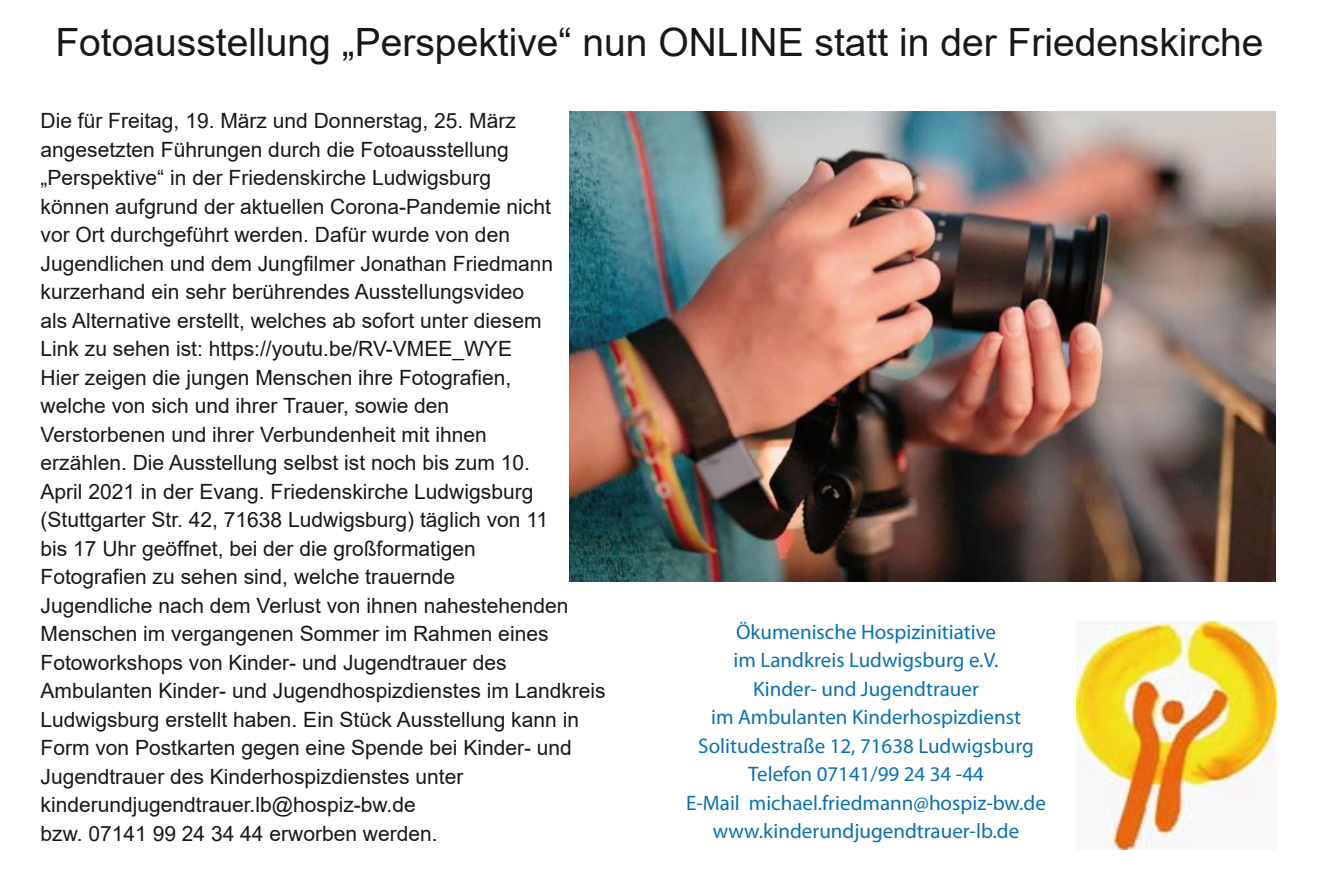
<style>
.page{position:relative;width:1319px;height:893px;background:#fff}
.page>*{position:absolute;margin:0;border:0;box-sizing:border-box;transform-origin:0 0}
.t1{font:39px "Arial";color:#1a171b}
.t2{font:21px/28.5px "Arial";color:#1a171b}
.t3{font:21px/28.5px "Myriad Pro";color:#0a71b4;text-align:center}
</style>
<div class="page">
<img style="left:1076px;top:622px;width:200px;height:227px">
<img style="left:569px;top:111px;width:706px;height:470px">
<h1 class="t1" style="left:55px;top:16px;width:1209px">Fotoausstellung „Perspektive“ nun ONLINE statt in der Friedenskirche</h1>
<p class="t2" style="left:40px;top:107px;width:566px">Die für Freitag, 19. März und Donnerstag, 25. März angesetzten Führungen durch die Fotoausstellung „Perspektive“ in der Friedenskirche Ludwigsburg<br>können aufgrund der aktuellen Corona-Pandemie nicht<br>vor Ort durchgeführt werden. Dafür wurde von den Jugendlichen und dem Jungfilmer Jonathan Friedmann kurzerhand ein sehr berührendes Ausstellungsvideo<br>als Alternative erstellt, welches ab sofort unter diesem<br>Link zu sehen ist: https://youtu.be/RV-VMEE_WYE<br>Hier zeigen die jungen Menschen ihre Fotografien,<br>welche von sich und ihrer Trauer, sowie den<br>Verstorbenen und ihrer Verbundenheit mit ihnen<br>erzählen. Die Ausstellung selbst ist noch bis zum 10.<br>April 2021 in der Evang. Friedenskirche Ludwigsburg (Stuttgarter Str. 42, 71638 Ludwigsburg) täglich von 11<br>bis 17 Uhr geöffnet, bei der die großformatigen<br>Fotografien zu sehen sind, welche trauernde<br>Jugendliche nach dem Verlust von ihnen nahestehenden Menschen im vergangenen Sommer im Rahmen eines Fotoworkshops von Kinder- und Jugendtrauer des Ambulanten Kinder- und Jugendhospizdienstes im Landkreis Ludwigsburg erstellt haben. Ein Stück Ausstellung kann in Form von Postkarten gegen eine Spende bei Kinder- und Jugendtrauer des Kinderhospizdienstes unter kinderundjugendtrauer.lb@hospiz-bw.de<br>bzw. 07141 99 24 34 44 erworben werden.</p>
<p class="t3" style="left:686px;top:617px;width:361px">Ökumenische Hospizinitiative<br>im Landkreis Ludwigsburg e.V.<br>Kinder- und Jugendtrauer<br>im Ambulanten Kinderhospizdienst Solitudestraße 12, 71638 Ludwigsburg Telefon 07141/99 24 34 -44<br>E-Mail michael.friedmann@hospiz-bw.de www.kinderundjugendtrauer-lb.de</p>
</div>
